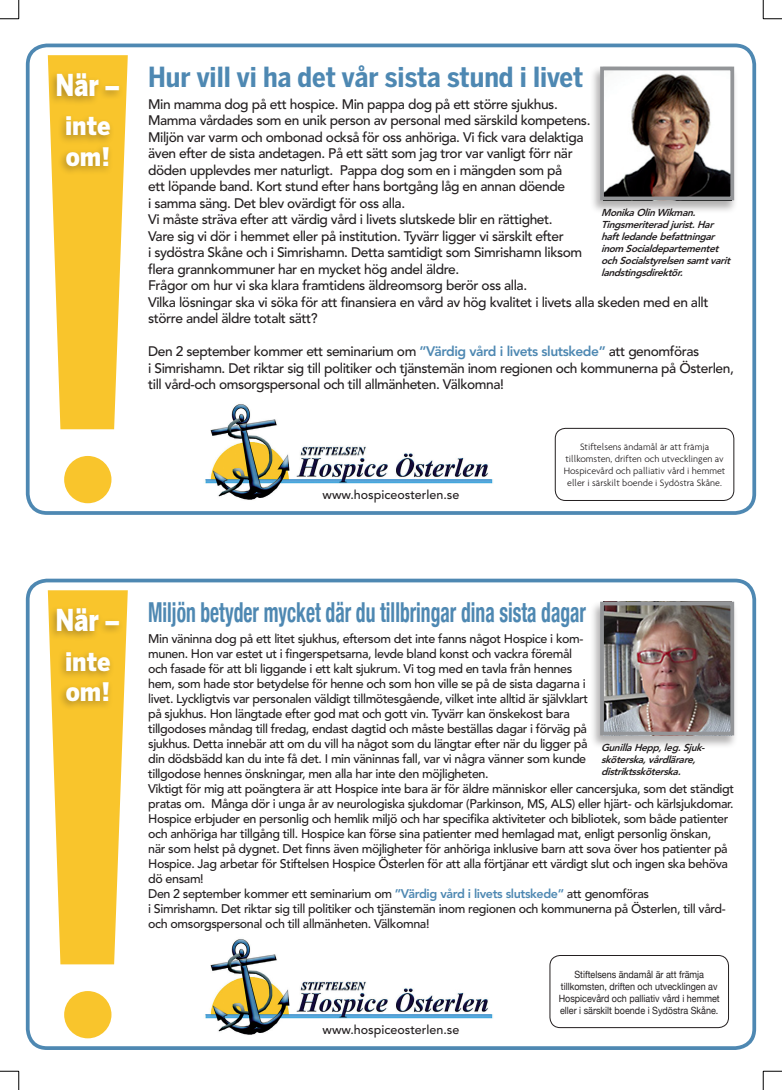
<style>
.page{position:relative;width:782px;height:1090px;background:#fff}
.page>*{position:absolute;margin:0;border:0;box-sizing:border-box;transform-origin:0 0}
.t1{font:900 30px "Benton Sans";color:#fff;scale:.8 1}
.t2{font:700 condensed 27.5px "Helvetica Neue";color:#4e88b2;scale:.71 1}
.t3{font:700 27.5px "Benton Sans Cond";color:#4e88b2}
.t4{font:900 25.38px/30.4px "Benton Sans";color:#fff;scale:.9 1}
.t5{font:500 13.75px/16.5px "Avenir LT Std";letter-spacing:-.03em;color:#231f20}
.t6{font:500 12.5px/15px "Avenir LT Std";letter-spacing:-.03em;color:#231f20}
.t7{font:500 12.5px "Avenir LT Std";color:#231f20}
.t8{font:italic 800 10px/12px "Avenir LT Std";color:#231f20}
.t9{font:300 10px/12px "Agenda";color:#231f20;text-align:center}
.t10{font:10px/12px "Helvetica Neue";color:#231f20;text-align:center;scale:.9 1}
.s1{font-size:25.38px}
.s2{font-weight:800;color:#4e88b2}
</style>
<div class="page">
<div style="left:26px;top:44px;width:730px;height:471px;border:4px solid #4e88b2;border-radius:19px"></div>
<img style="left:205px;top:404px;width:288px;height:96px">
<svg style="left:48px;top:55px;width:80px;height:374px"></svg>
<div style="left:48px;top:70px;width:76px;height:106px;background:#231f20;opacity:.35"></div>
<div style="left:64px;top:456px;width:47px;height:47px;background:#f9c52c;border-radius:50%"></div>
<div style="left:589px;top:66px;width:148px;height:148px;background:#231f20;opacity:.35"></div>
<img style="left:605px;top:72px;width:124px;height:123px">
<div style="left:600px;top:67px;width:134px;height:133px;border:4px solid #939598"></div>
<div style="left:555px;top:428px;width:179px;height:73px;border:1px solid #231f20;border-radius:10px"></div>
<div style="left:26px;top:579px;width:730px;height:471px;border:4px solid #4e88b2;border-radius:19px"></div>
<img style="left:205px;top:939px;width:288px;height:96px">
<svg style="left:48px;top:590px;width:80px;height:374px"></svg>
<div style="left:48px;top:605px;width:76px;height:106px;background:#231f20;opacity:.35"></div>
<div style="left:64px;top:991px;width:47px;height:47px;background:#f9c52c;border-radius:50%"></div>
<div style="left:589px;top:601px;width:148px;height:148px;background:#231f20;opacity:.35"></div>
<img style="left:605px;top:607px;width:124px;height:123px">
<div style="left:600px;top:602px;width:134px;height:133px;border:4px solid #939598"></div>
<div style="left:549px;top:955px;width:179px;height:73px;border:1px solid #231f20;border-radius:10px"></div>
<svg style="left:0;top:0;width:20px;height:20px"></svg>
<svg style="left:0;top:1070px;width:20px;height:20px"></svg>
<svg style="left:762px;top:0;width:20px;height:20px"></svg>
<svg style="left:762px;top:1070px;width:20px;height:20px"></svg>
<h1 class="t1" style="left:56px;top:67px;width:82px">När <span class="s1">–</span></h1>
<h3 class="t4" style="left:65px;top:111px;width:52px">inte om!</h3>
<h2 class="t3" style="left:148px;top:61px;width:436px">Hur vill vi ha det vår sista stund i livet</h2>
<p class="t5" style="left:148px;top:96px;width:562px">Min mamma dog på ett hospice. Min pappa dog på ett större sjukhus.<br>Mamma vårdades som en unik person av personal med särskild kompetens.<br>Miljön var varm och ombonad också för oss anhöriga. Vi fick vara delaktiga<br>även efter de sista andetagen. På ett sätt som jag tror var vanligt förr när<br>döden upplevdes mer naturligt. Pappa dog som en i mängden som på<br>ett löpande band. Kort stund efter hans bortgång låg en annan döende<br>i samma säng. Det blev ovärdigt för oss alla.<br>Vi måste sträva efter att värdig vård i livets slutskede blir en rättighet.<br>Vare sig vi dör i hemmet eller på institution. Tyvärr ligger vi särskilt efter<br>i sydöstra Skåne och i Simrishamn. Detta samtidigt som Simrishamn liksom<br>flera grannkommuner har en mycket hög andel äldre.<br>Frågor om hur vi ska klara framtidens äldreomsorg berör oss alla.<br>Vilka lösningar ska vi söka för att finansiera en vård av hög kvalitet i livets alla skeden med en allt större andel äldre totalt sätt?</p>
<p class="t5" style="left:148px;top:344px;width:587px">Den 2 september kommer ett seminarium om <span class="s2">”Värdig vård i livets slutskede”</span> att genomföras<br>i Simrishamn. Det riktar sig till politiker och tjänstemän inom regionen och kommunerna på Österlen, till vård-och omsorgspersonal och till allmänheten. Välkomna!</p>
<p class="t8" style="left:601px;top:207px;width:134px">MonikaOlinWikman.<br>Tingsmeriteradjurist.Har haftledandebefattningar inom Socialdepartementet ochSocialstyrelsensamtvarit landstingsdirektör.</p>
<p class="t7" style="left:322px;top:487px;width:138px">www.hospiceosterlen.se</p>
<p class="t9" style="left:564px;top:441px;width:163px">Stiftelsens ändamål är att främja tillkomsten, driften och utvecklingen av Hospicevård och palliativ vård i hemmet eller i särskilt boende i Sydöstra Skåne.</p>
<h1 class="t1" style="left:56px;top:602px;width:82px">När <span class="s1">–</span></h1>
<h3 class="t4" style="left:65px;top:646px;width:52px">inte om!</h3>
<h2 class="t2" style="left:148px;top:589px;width:618px">Miljön betyder mycket där du tillbringar dina sista dagar</h2>
<p class="t6" style="left:148px;top:631px;width:587px">Min väninna dog på ett litet sjukhus, eftersom det inte fanns något Hospice i kom-<br>munen. Hon var estet ut i fingerspetsarna, levde bland konst och vackra föremål<br>och fasade för att bli liggande i ett kalt sjukrum. Vi tog med en tavla från hennes<br>hem, som hade stor betydelse för henne och som hon ville se på de sista dagarna i<br>livet. Lyckligtvis var personalen väldigt tillmötesgående, vilket inte alltid är självklart<br>på sjukhus. Hon längtade efter god mat och gott vin. Tyvärr kan önskekost bara<br>tillgodoses måndag till fredag, endast dagtid och måste beställas dagar i förväg på<br>sjukhus. Detta innebär att om du vill ha något som du längtar efter när du ligger på<br>din dödsbädd kan du inte få det. I min väninnas fall, var vi några vänner som kunde<br>tillgodose hennes önskningar, men alla har inte den möjligheten.<br>Viktigt för mig att poängtera är att Hospice inte bara är för äldre människor eller cancersjuka, som det ständigt pratas om. Många dör i unga år av neurologiska sjukdomar (Parkinson, MS, ALS) eller hjärt- och kärlsjukdomar.<br>Hospice erbjuder en personlig och hemlik miljö och har specifika aktiviteter och bibliotek, som både patienter och anhöriga har tillgång till. Hospice kan förse sina patienter med hemlagad mat, enligt personlig önskan,<br>när som helst på dygnet. Det finns även möjligheter för anhöriga inklusive barn att sova över hos patienter på Hospice. Jag arbetar för Stiftelsen Hospice Österlen för att alla förtjänar ett värdigt slut och ingen ska behöva dö ensam!<br>Den 2 september kommer ett seminarium om <span class="s2">”Värdig vård i livets slutskede”</span> att genomföras<br>i Simrishamn. Det riktar sig till politiker och tjänstemän inom regionen och kommunerna på Österlen, till vård&shy;och omsorgspersonal och till allmänheten. Välkomna!</p>
<p class="t8" style="left:601px;top:742px;width:108px">GunillaHepp,leg.Sjuk&shy;sköterska,vårdlärare, distriktssköterska.</p>
<p class="t7" style="left:322px;top:1022px;width:138px">www.hospiceosterlen.se</p>
<p class="t10" style="left:558px;top:969px;width:180px">Stiftelsens ändamål är att främja tillkomsten, driften och utvecklingen av Hospicevård och palliativ vård i hemmet eller i särskilt boende i Sydöstra Skåne.</p>
</div>
